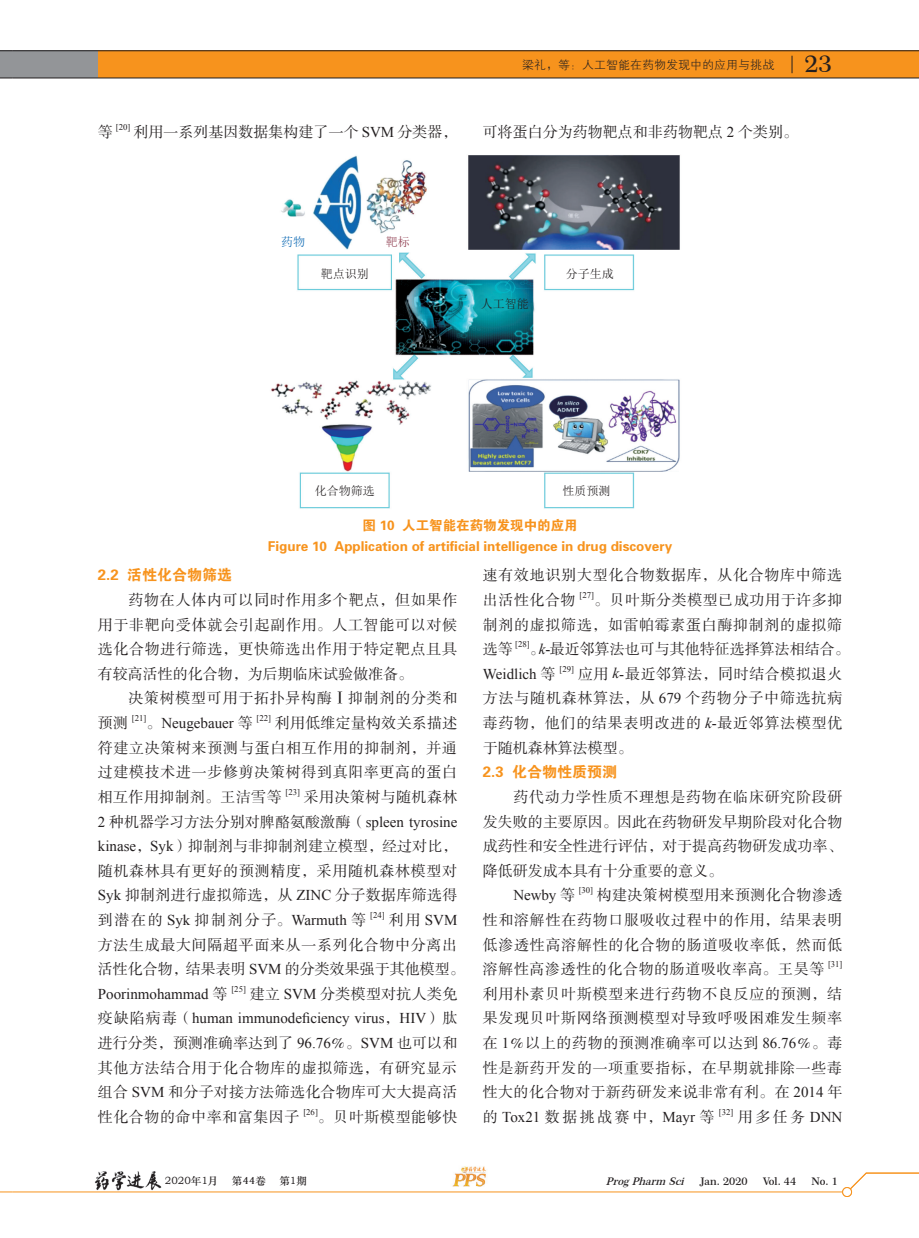
<style>
.page{position:relative;width:919px;height:1238px;background:#fff}
.page>*{position:absolute;margin:0;border:0;box-sizing:border-box;transform-origin:0 0}
.t1{font:600 23.1px "Century 751 BT";color:#231f20}
.t2{font:15px/24.6px "FZSSK GBK1 0";letter-spacing:.04em;color:#231f20;text-align:justify}
.t3{font:15px "Times New Roman";color:#231f20}
.t4{font:15px "FZSSK GBK1 0";color:#231f20}
.t5{font:15px "FZDHTK GBK1 0";color:#f7931d}
.t6{font:15px "FZSSK GBK1 0";letter-spacing:.015em;color:#231f20}
.t7{font:13.5px/21px "FZDHTK GBK1 0";color:#f7931d;text-align:center}
.t8{font:12px "FZXH1 K GBK1 0";color:#231f20}
.t9{font:12px "Sim Sun";color:#231f20}
.t10{font:12px "Sim Sun";color:#0c69b4}
.t11{font:12px "Sim Sun";color:#8d3a4d}
.t12{font:italic 600 10.5px "Century 751 BT";color:#231f20}
.t13{font:10.5px "ST Zhongsong";color:#231f20}
.t14{font:600 10.5px "Century 751 BT";color:#231f20}
.t15{font:8.7px "Times New Roman";color:#231f20}
.s1{font-family:"Times New Roman"}
.s2{font-family:"FZSSK GBK1 0"}
.s3{font-family:"Times New Roman";font-style:italic}
.s4{font-style:normal}
</style>
<div class="page">
<div style="left:95px;top:51px;width:823px;height:27px;background:#f7931d"></div>
<svg style="left:791px;top:56px;width:1px;height:17px"></svg>
<div style="left:0;top:51px;width:13px;height:27px;background:#939598"></div>
<div style="left:13px;top:51px;width:85px;height:27px;background:#939598"></div>
<svg style="left:0;top:78px;width:13px;height:1px"></svg>
<svg style="left:0;top:50px;width:13px;height:1px"></svg>
<hr style="left:13px;top:50px;width:905px;height:1px;background:#231f20">
<hr style="left:13px;top:78px;width:905px;height:1px;background:#231f20">
<svg style="left:849px;top:1172px;width:69px;height:20px"></svg>
<hr style="left:13px;top:1191px;width:833px;height:1px;background:#f7931d">
<div style="left:842px;top:1187px;width:9px;height:9px;background:#fff;border-radius:50%"></div>
<div style="left:842px;top:1187px;width:9px;height:9px;border:1px solid #f7931d;border-radius:50%"></div>
<img style="left:452px;top:1166px;width:34px;height:21px">
<img style="left:94px;top:1171px;width:68px;height:19px">
<svg style="left:0;top:1191px;width:13px;height:1px"></svg>
<img style="left:271px;top:155px;width:409px;height:354px">
<div style="left:272px;top:231px;width:40px;height:19px;background:#fff"></div>
<div style="left:383px;top:233px;width:35px;height:17px;background:#fff"></div>
<p class="t2" style="left:98px;top:120px;width:16px">等</p>
<p class="t15" style="left:116px;top:121px;width:16px">[20]</p>
<p class="t4" style="left:133px;top:124px;width:325px">利用一系列基因数据集构建了一个 <span class="s1">SVM</span> 分类器，</p>
<p class="t8" style="left:522px;top:58px;width:254px">梁礼，等：人工智能在药物发现中的应用与挑战</p>
<h1 class="t1" style="left:804px;top:50px;width:29px">23</h1>
<p class="t4" style="left:483px;top:124px;width:316px">可将蛋白分为药物靶点和非药物靶点 <span class="s1">2</span> 个类别。</p>
<p class="t10" style="left:281px;top:235px;width:25px">药物</p>
<p class="t11" style="left:386px;top:235px;width:25px">靶标</p>
<p class="t9" style="left:321px;top:267px;width:49px">靶点识别</p>
<p class="t9" style="left:566px;top:267px;width:49px">分子生成</p>
<p class="t9" style="left:480px;top:298px;width:49px">人工智能</p>
<p class="t9" style="left:315px;top:485px;width:61px">化合物筛选</p>
<p class="t9" style="left:562px;top:485px;width:49px">性质预测</p>
<p class="t7" style="left:268px;top:515px;width:405px">图 10 人工智能在药物发现中的应用<br>Figure 10 Application of artificial intelligence in drug discovery</p>
<p class="t2" style="left:483px;top:563px;width:361px">速有效地识别大型化合物数据库，从化合物库中筛选出活性化合物</p>
<p class="t5" style="left:98px;top:567px;width:136px">2.2 活性化合物筛选</p>
<p class="t2" style="left:98px;top:588px;width:361px;text-indent:31px">药物在人体内可以同时作用多个靶点，但如果作用于非靶向受体就会引起副作用。人工智能可以对候选化合物进行筛选，更快筛选出作用于特定靶点且具有较高活性的化合物，为后期临床试验做准备。</p>
<p class="t2" style="left:128px;top:686px;width:330px">决策树模型可用于拓扑异构酶Ⅰ抑制剂的分类和</p>
<p class="t2" style="left:98px;top:711px;width:32px">预测</p>
<p class="t15" style="left:132px;top:712px;width:16px">[21]</p>
<p class="t3" style="left:146px;top:713px;width:108px"><span class="s2">。</span>Neugebauer <span class="s2">等</span></p>
<p class="t15" style="left:256px;top:712px;width:16px">[22]</p>
<p class="t15" style="left:579px;top:589px;width:16px">[27]</p>
<p class="t2" style="left:483px;top:588px;width:361px;text-indent:111px">。贝叶斯分类模型已成功用于许多抑制剂的虚拟筛选，如雷帕霉素蛋白酶抑制剂的虚拟筛选等</p>
<p class="t15" style="left:515px;top:638px;width:16px">[28]</p>
<p class="t4" style="left:529px;top:641px;width:321px">。<span class="s3">k</span><span class="s1">-</span>最近邻算法也可与其他特征选择算法相结合。</p>
<p class="t3" style="left:483px;top:663px;width:74px">Weidlich <span class="s2">等</span></p>
<p class="t15" style="left:559px;top:662px;width:16px">[29]</p>
<p class="t2" style="left:483px;top:662px;width:361px;text-indent:95px">应用 <span class="s3">k</span><span class="s1">-</span>最近邻算法，同时结合模拟退火方法与随机森林算法，从 <span class="s1">679</span> 个药物分子中筛选抗病毒药物，他们的结果表明改进的 <span class="s3">k</span><span class="s1">-</span>最近邻算法模型优于随机森林算法模型。</p>
<p class="t5" style="left:483px;top:763px;width:136px">2.3 化合物性质预测</p>
<p class="t2" style="left:483px;top:785px;width:361px;text-indent:31px">药代动力学性质不理想是药物在临床研究阶段研发失败的主要原因。因此在药物研发早期阶段对化合物成药性和安全性进行评估，对于提高药物研发成功率、降低研发成本具有十分重要的意义。</p>
<p class="t3" style="left:513px;top:885px;width:63px">Newby <span class="s2">等</span></p>
<p class="t15" style="left:578px;top:884px;width:16px">[30]</p>
<p class="t2" style="left:98px;top:711px;width:361px;text-indent:177px">利用低维定量构效关系描述符建立决策树来预测与蛋白相互作用的抑制剂，并通过建模技术进一步修剪决策树得到真阳率更高的蛋白相互作用抑制剂。王洁雪等</p>
<p class="t15" style="left:285px;top:785px;width:16px">[23]</p>
<p class="t2" style="left:98px;top:785px;width:361px;text-indent:206px">采用决策树与随机森林<span class="s1">2</span> 种机器学习方法分别对脾酪氨酸激酶（<span class="s1">spleen tyrosine kinase</span>，<span class="s1">Syk</span>）抑制剂与非抑制剂建立模型，经过对比，随机森林具有更好的预测精度，采用随机森林模型对<span class="s1">Syk</span> 抑制剂进行虚拟筛选，从 <span class="s1">ZINC</span> 分子数据库筛选得到潜在的 <span class="s1">Syk</span> 抑制剂分子。<span class="s1">Warmuth</span> 等</p>
<p class="t2" style="left:483px;top:883px;width:361px;text-indent:114px">构建决策树模型用来预测化合物渗透性和溶解性在药物口服吸收过程中的作用，结果表明低渗透性高溶解性的化合物的肠道吸收率低，然而低溶解性高渗透性的化合物的肠道吸收率高。王昊等</p>
<p class="t15" style="left:370px;top:908px;width:16px">[24]</p>
<p class="t3" style="left:389px;top:909px;width:70px"><span class="s2">利用</span> SVM</p>
<p class="t2" style="left:98px;top:932px;width:368px">方法生成最大间隔超平面来从一系列化合物中分离出活性化合物，结果表明 <span class="s1">SVM</span> 的分类效果强于其他模型。</p>
<p class="t3" style="left:98px;top:983px;width:131px">Poorinmohammad <span class="s2">等</span></p>
<p class="t15" style="left:231px;top:982px;width:16px">[25]</p>
<p class="t6" style="left:250px;top:985px;width:209px">建立 <span class="s1">SVM</span> 分类模型对抗人类免</p>
<p class="t3" style="left:98px;top:1008px;width:361px"><span class="s2">疫缺陷病毒（</span>human immunodeficiency virus<span class="s2">，</span>HIV<span class="s2">）肽</span></p>
<p class="t2" style="left:98px;top:1031px;width:361px">进行分类，预测准确率达到了 <span class="s1">96.76</span>％。<span class="s1">SVM</span> 也可以和其他方法结合用于化合物库的虚拟筛选，有研究显示组合 <span class="s1">SVM</span> 和分子对接方法筛选化合物库可大大提高活性化合物的命中率和富集因子</p>
<p class="t15" style="left:828px;top:958px;width:16px">[31]</p>
<p class="t2" style="left:483px;top:982px;width:361px">利用朴素贝叶斯模型来进行药物不良反应的预测，结果发现贝叶斯网络预测模型对导致呼吸困难发生频率在 <span class="s1">1</span>％以上的药物的预测准确率可以达到 <span class="s1">86.76</span>％。毒性是新药开发的一项重要指标，在早期就排除一些毒性大的化合物对于新药研发来说非常有利。在 <span class="s1">2014</span> 年的 <span class="s1">Tox21</span> 数据挑战赛中，<span class="s1">Mayr</span> 等</p>
<p class="t15" style="left:303px;top:1105px;width:16px">[26]</p>
<p class="t2" style="left:318px;top:1105px;width:141px">。贝叶斯模型能够快</p>
<p class="t15" style="left:718px;top:1105px;width:16px">[32]</p>
<p class="t2" style="left:737px;top:1105px;width:106px">用多任务 <span class="s1">DNN</span></p>
<p class="t13" style="left:165px;top:1173px;width:55px">2020年1月</p>
<p class="t13" style="left:232px;top:1173px;width:36px">第44卷</p>
<p class="t13" style="left:279px;top:1173px;width:29px">第1期</p>
<p class="t12" style="left:606px;top:1175px;width:143px">ProgPharm Sci <span class="s4">J a n . 2 0 2 0</span></p>
<p class="t14" style="left:763px;top:1174px;width:35px">Vol. 44</p>
<p class="t14" style="left:811px;top:1174px;width:28px">No. 1</p>
</div>
